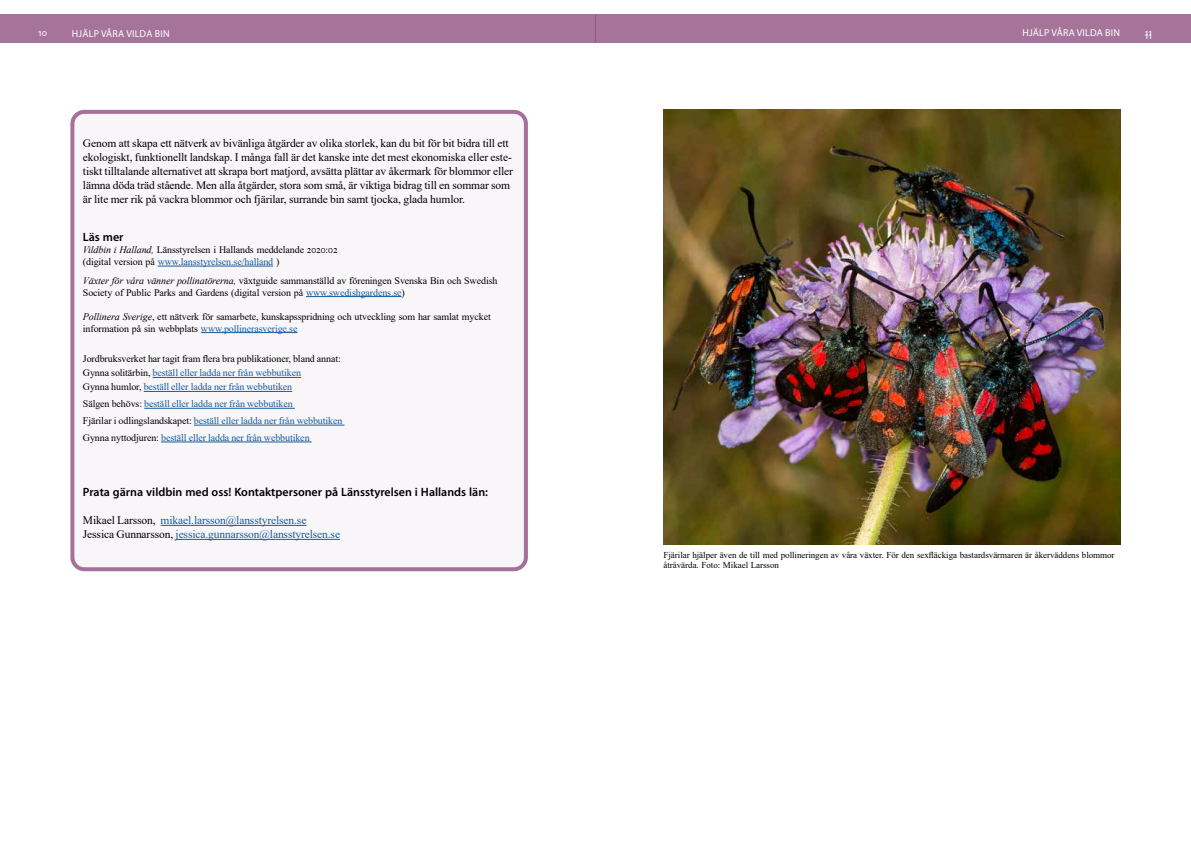
<style>
.page{position:relative;width:1191px;height:842px;background:#fff}
.page>*{position:absolute;margin:0;border:0;box-sizing:border-box;transform-origin:0 0}
.t1{font:600 12px "Myriad Pro";color:#000}
.t2{font:11.5px/14px "Times New Roman";letter-spacing:-.01em;color:#000}
.t3{font:11.5px/14px "Times New Roman";letter-spacing:-.01em;color:#165b9a}
.t4{font:10px/12px "Times New Roman";letter-spacing:-.01em;color:#000}
.t5{font:10px/16.8px "Times New Roman";letter-spacing:-.01em;color:#165b9a}
.t6{font:10px "Myriad Pro";letter-spacing:.02em;color:#fff}
.t7{font:9px/10px "Times New Roman";letter-spacing:-.005em;color:#000}
.s1{font-style:italic}
.s2{color:#165b9a}
.s3{color:#000}
</style>
<div class="page">
<div style="left:0;top:14px;width:595px;height:29px;background:#a6739b"></div>
<div style="left:595px;top:14px;width:596px;height:29px;background:#a6739b"></div>
<div style="left:72px;top:112px;width:454px;height:457px;background:#f9f6f9;border-radius:12px"></div>
<hr style="left:158px;top:266px;width:115px;height:1px;background:#165b9a">
<hr style="left:306px;top:296px;width:95px;height:1px;background:#165b9a">
<hr style="left:201px;top:332px;width:96px;height:1px;background:#165b9a">
<hr style="left:153px;top:377px;width:148px;height:1px;background:#165b9a">
<hr style="left:144px;top:391px;width:148px;height:1px;background:#165b9a">
<hr style="left:144px;top:408px;width:151px;height:1px;background:#165b9a">
<hr style="left:194px;top:425px;width:150px;height:1px;background:#165b9a">
<hr style="left:161px;top:442px;width:151px;height:1px;background:#165b9a">
<hr style="left:161px;top:525px;width:145px;height:1px;background:#165b9a">
<hr style="left:176px;top:539px;width:164px;height:1px;background:#165b9a">
<div style="left:70px;top:110px;width:458px;height:461px;border:4px solid #a47299;border-radius:12px"></div>
<img style="left:663px;top:110px;width:457px;height:435px">
<p class="t6" style="left:38px;top:28px;width:10px">10</p>
<p class="t6" style="left:72px;top:28px;width:99px">HJÄLP VÅRA VILDA BIN</p>
<p class="t6" style="left:1022px;top:28px;width:99px">HJÄLP VÅRA VILDA BIN</p>
<p class="t6" style="left:1144px;top:28px;width:9px">1111</p>
<p class="t2" style="left:83px;top:136px;width:431px">Genom att skapa ett nätverk av bivänliga åtgärder av olika storlek, kan du bit för bit bidra till ett ekologiskt, funktionellt landskap. I många fall är det kanske inte det mest ekonomiska eller este&shy;tiskt tilltalande alternativet att skrapa bort matjord, avsätta plättar av åkermark för blommor eller lämna döda träd stående. Men alla åtgärder, stora som små, är viktiga bidrag till en sommar som är lite mer rik på vackra blommor och fjärilar, surrande bin samt tjocka, glada humlor.</p>
<p class="t1" style="left:83px;top:230px;width:42px">Läs mer</p>
<p class="t4" style="left:83px;top:243px;width:256px"><span class="s1">Vildbin i Halland,</span> Länsstyrelsen i Hallands meddelande 2020:02 (digital version på <span class="s2">www.lansstyrelsen.se/halland</span> )</p>
<p class="t4" style="left:83px;top:274px;width:416px"><span class="s1">Växter för våra vänner pollinatörerna,</span> växtguide sammanställd av föreningen Svenska Bin och Swedish<br>Society of Public Parks and Gardens (digital version på <span class="s2">www.swedishgardens.se</span>)</p>
<p class="t4" style="left:83px;top:310px;width:409px"><span class="s1">Pollinera Sverige</span>, ett nätverk för samarbete, kunskapsspridning och utveckling som har samlat mycket information på sin webbplats <span class="s2">www.pollinerasverige.se</span></p>
<p class="t4" style="left:83px;top:352px;width:259px;line-height:14px">Jordbruksverket har tagit fram flera bra publikationer, bland annat:<br>Gynna solitärbin, <span class="s2">beställ eller ladda ner från webbutiken<br></span>Gynna humlor, <span class="s2">beställ eller ladda ner från webbutiken</span></p>
<p class="t5" style="left:83px;top:395px;width:261px"><span class="s3">Sälgen behövs:</span> beställ eller ladda ner från webbutiken<br><span class="s3">Fjärilar i odlingslandskapet:</span> beställ eller ladda ner från webbutiken<br><span class="s3">Gynna nyttodjuren:</span> beställ eller ladda ner från webbutiken</p>
<p class="t1" style="left:83px;top:485px;width:407px">Prata gärna vildbin med oss! Kontaktpersoner på Länsstyrelsen i Hallands län:</p>
<p class="t3" style="left:83px;top:513px;width:259px"><span class="s3">Mikael Larsson,</span> mikael.larsson@lansstyrelsen.se<br><span class="s3">Jessica Gunnarsson,</span> jessica.gunnarsson@lansstyrelsen.se</p>
<p class="t7" style="left:663px;top:550px;width:452px">Fjärilar hjälper även de till med pollineringen av våra växter. För den sexfläckiga bastardsvärmaren är åkerväddens blommor åtråvärda. Foto: Mikael Larsson</p>
</div>
